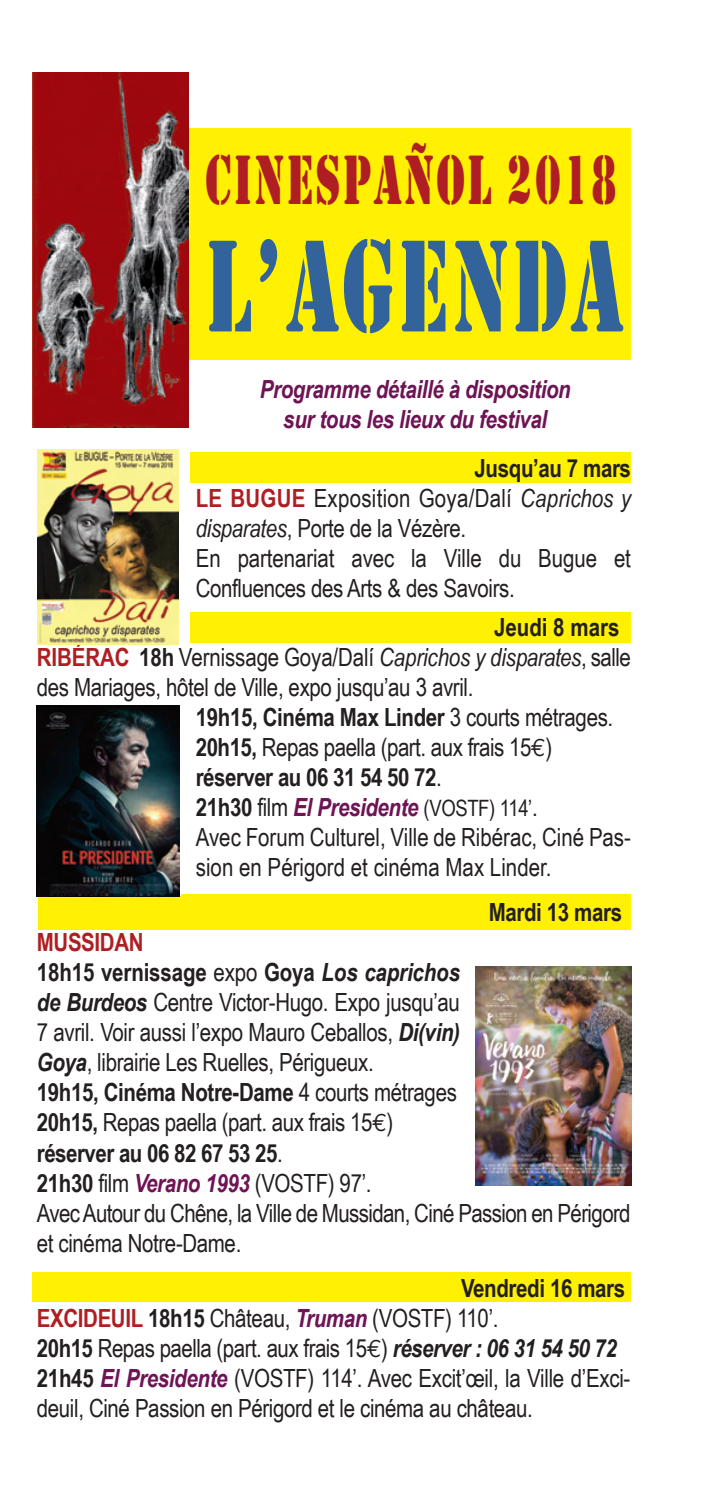
<style>
.page{position:relative;width:702px;height:1489px;background:#fff}
.page>*{position:absolute;margin:0;border:0;box-sizing:border-box;transform-origin:0 0}
.t1{font:136px "Stencil";letter-spacing:.04em;color:#33639b;scale:.62 1}
.t2{font:72px "Stencil";letter-spacing:.05em;color:#af1e22;scale:.63 1}
.t3{font:25px/30px "Arial Narrow";letter-spacing:-.015em;color:#231f20}
.t4{font:italic 700 25px/30px "Arial Narrow";letter-spacing:-.015em;color:#6e1455;text-align:center}
.t5{font:700 25px "Arial Narrow";letter-spacing:-.015em;color:#231f20}
.s1{font-weight:700}
.s2{font-weight:700;color:#af1e22}
.s3{font-style:italic}
.s4{font-weight:400}
.s5{font-family:"Euro Mono"}
.s6{font-style:normal;color:#231f20}
.s7{font-weight:400;font-style:normal;color:#231f20}
.s8{font-weight:400;font-style:normal;font-size:22.5px;color:#231f20}
.s9{font-weight:700;font-style:italic}
.s10{font-weight:700;font-style:italic;color:#6e1455}
</style>
<div class="page">
<div style="left:177px;top:128px;width:454px;height:231px;background:#fff101"></div>
<div style="left:39px;top:894px;width:592px;height:35px;background:#fff101"></div>
<div style="left:33px;top:1272px;width:598px;height:29px;background:#fff101"></div>
<div style="left:191px;top:612px;width:440px;height:30px;background:#fff101"></div>
<div style="left:191px;top:452px;width:440px;height:31px;background:#fff101"></div>
<img style="left:37px;top:449px;width:142px;height:195px">
<img style="left:36px;top:705px;width:144px;height:191px">
<img style="left:475px;top:966px;width:156px;height:219px">
<img style="left:33px;top:73px;width:156px;height:354px">
<h2 class="t2" style="left:206px;top:152px;width:654px">CINESPAÑOL 2018</h2>
<h1 class="t1" style="left:206px;top:232px;width:675px">L’AGENDA</h1>
<p class="t4" style="left:260px;top:373px;width:312px">Programme détaillé à disposition sur tous les lieux du festival</p>
<p class="t3" style="left:196px;top:453px;width:436px;text-indent:279px"><span class="s1">Jusqu’au 7 mars<br></span><span class="s2">Le Bugue</span> Exposition Goya/Dalí <span class="s3">Caprichos y disparates</span>, Porte de la Vézère.<br>En partenariat avec la Ville du Bugue et<br>Confluences des Arts &amp; des Savoirs.</p>
<p class="t5" style="left:494px;top:613px;width:127px">Jeudi 8 mars</p>
<p class="t3" style="left:37px;top:642px;width:595px"><span class="s2">RiBéRac</span> <span class="s1">18h</span> Vernissage Goya/Dalí <span class="s3">Caprichos y disparates</span>, salle</p>
<p class="t3" style="left:37px;top:672px;width:438px">des Mariages, hôtel de Ville, expo jusqu’au 3 avril.</p>
<p class="t5" style="left:196px;top:703px;width:419px">19h15, cinéma Max Linder <span class="s4">3 courts métrages.</span></p>
<p class="t3" style="left:196px;top:732px;width:358px"><span class="s1">20h15,</span> Repas paella (part. aux frais 15<span class="s5">€</span>)</p>
<p class="t5" style="left:196px;top:763px;width:247px">réserver au 06 31 54 50 72<span class="s4">.</span></p>
<p class="t4" style="left:196px;top:792px;width:343px"><span class="s6">21h30</span> <span class="s7">film</span> El Presidente <span class="s8">(VOSTF) 114’</span><span class="s7">.</span></p>
<p class="t3" style="left:196px;top:822px;width:436px">Avec Forum Culturel, Ville de Ribérac, Ciné Pas-</p>
<p class="t3" style="left:196px;top:852px;width:357px">sion en Périgord et cinéma Max Linder.</p>
<p class="t5" style="left:488px;top:898px;width:135px">Mardi 13 mars</p>
<p class="t3" style="left:37px;top:927px;width:595px"><span class="s2">Mussidan<br></span><span class="s1">18h15 vernissage</span> expo <span class="s1">goya</span> <span class="s9">Los caprichos<br>de Burdeos</span> Centre Victor-Hugo. Expo jusqu’au<br>7 avril. Voir aussi l’expo Mauro Ceballos, <span class="s9">Di(vin)<br>Goya</span>, librairie Les Ruelles, Périgueux.<br><span class="s1">19h15, cinéma notre-dame</span> 4 courts métrages<br><span class="s1">20h15,</span> Repas paella (part. aux frais 15<span class="s5">€</span>)<br><span class="s1">réserver au 06 82 67 53 25</span>.<br><span class="s1">21h30</span> film <span class="s10">Verano 1993</span> (VOSTF) 97’.<br>Avec Autour du Chêne, la Ville de Mussidan, Ciné Passion en Périgord et cinéma Notre-Dame.</p>
<p class="t3" style="left:37px;top:1272px;width:595px;text-indent:424px"><span class="s1">Vendredi 16 mars </span><span class="s2">excideuiL</span> <span class="s1">18h15</span> Château, <span class="s10">Truman</span> (VOSTF) 110’.<br><span class="s1">20h15</span> Repas paella (part. aux frais 15<span class="s5">€</span>) <span class="s9">réserver : 06 31 54 50 72<br></span><span class="s1">21h45</span> <span class="s10">El Presidente</span> (VOSTF) 114’. Avec Excit’œil, la Ville d’Exci&shy;deuil, Ciné Passion en Périgord et le cinéma au château.</p>
</div>
